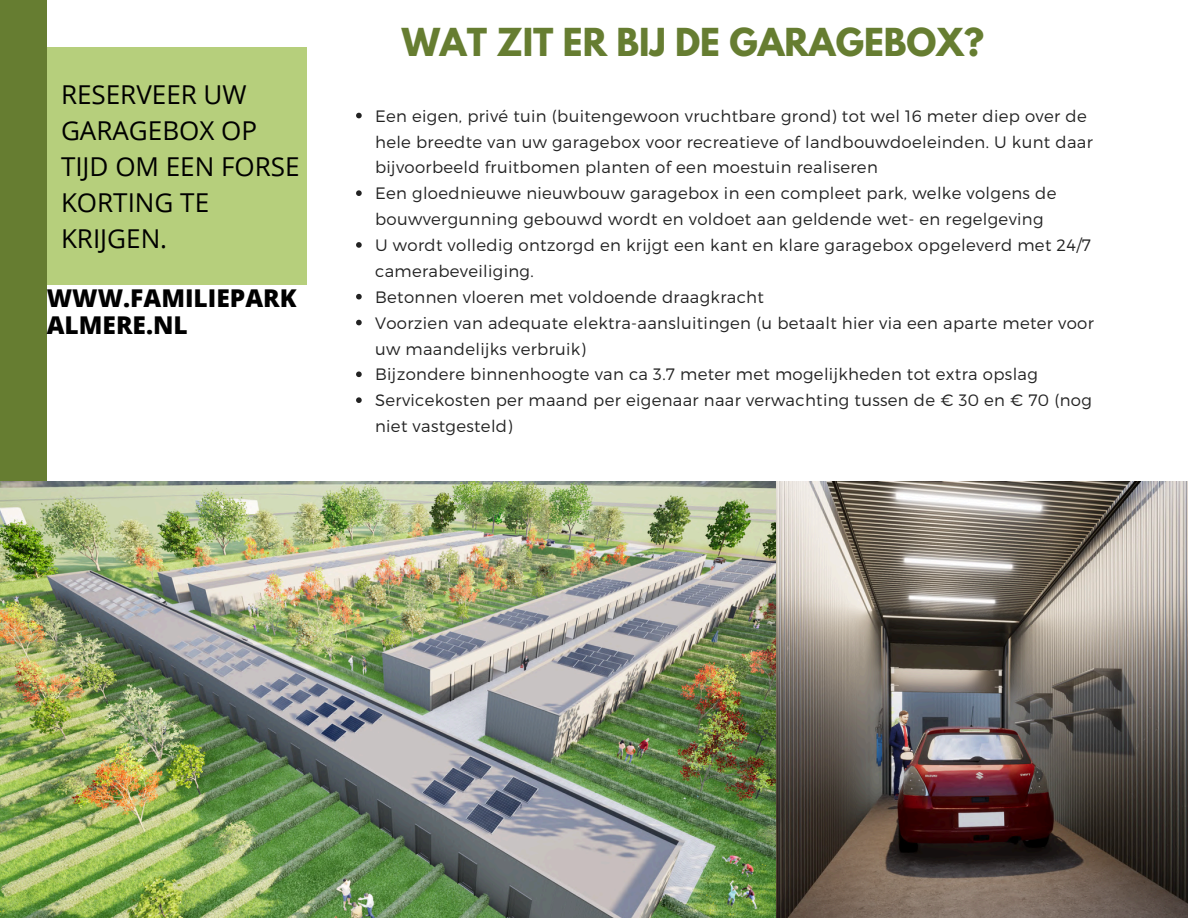
<style>
.page{position:relative;width:1188px;height:918px;background:#fff}
.page>*{position:absolute;margin:0;border:0;box-sizing:border-box;transform-origin:0 0}
.t1{font:700 34.2px "League Spartan";color:#667d31}
.t2{font:26.1px/36px "Open Sans";color:#000}
.t3{font:800 24.45px/27px "Open Sans";color:#000}
.t4{font:300 16.5px/25.8px "Montserrat";letter-spacing:.02em;color:#222}
</style>
<div class="page">
<div style="left:15px;top:47px;width:291px;height:238px;background:#b6cf7c"></div>
<div style="left:0;top:0;width:47px;height:511px;background:#667d31"></div>
<img style="left:776px;top:482px;width:412px;height:436px">
<img style="left:0;top:482px;width:776px;height:436px">
<svg style="left:356px;top:113px;width:6px;height:5px"></svg>
<svg style="left:356px;top:190px;width:6px;height:6px"></svg>
<svg style="left:356px;top:242px;width:6px;height:6px"></svg>
<svg style="left:356px;top:294px;width:6px;height:5px"></svg>
<svg style="left:356px;top:320px;width:6px;height:5px"></svg>
<svg style="left:356px;top:371px;width:6px;height:6px"></svg>
<svg style="left:356px;top:397px;width:6px;height:6px"></svg>
<p class="t2" style="left:61px;top:76px;width:240px">RESERVEER UW<br>GARAGEBOX OP<br>TIJD OM EEN FORSE<br>KORTING TE<br>KRIJGEN.</p>
<p class="t3" style="left:47px;top:284px;width:251px">WWW.FAMILIEPARK<br>ALMERE.NL</p>
<p class="t1" style="left:402px;top:25px;width:584px">WAT ZIT ER BIJ DE GARAGEBOX?</p>
<p class="t4" style="left:375px;top:102px;width:719px">Een eigen, privé tuin (buitengewoon vruchtbare grond) tot wel 16 meter diep over de hele breedte van uw garagebox voor recreatieve of landbouwdoeleinden. U kunt daar bijvoorbeeld fruitbomen planten of een moestuin realiseren</p>
<p class="t4" style="left:375px;top:180px;width:683px">Een gloednieuwe nieuwbouw garagebox in een compleet park, welke volgens de bouwvergunning gebouwd wordt en voldoet aan geldende wet- en regelgeving</p>
<p class="t4" style="left:375px;top:232px;width:717px">U wordt volledig ontzorgd en krijgt een kant en klare garagebox opgeleverd met 24/7 camerabeveiliging.</p>
<p class="t4" style="left:375px;top:283px;width:390px">Betonnen vloeren met voldoende draagkracht</p>
<p class="t4" style="left:375px;top:309px;width:720px">Voorzien van adequate elektra-aansluitingen (u betaalt hier via een aparte meter voor uw maandelijks verbruik)</p>
<h2 class="t4" style="left:375px;top:361px;width:664px">Bijzondere binnenhoogte van ca 3.7 meter met mogelijkheden tot extra opslag</h2>
<p class="t4" style="left:375px;top:387px;width:718px">Servicekosten per maand per eigenaar naar verwachting tussen de € 30 en € 70 (nog niet vastgesteld)</p>
</div>
